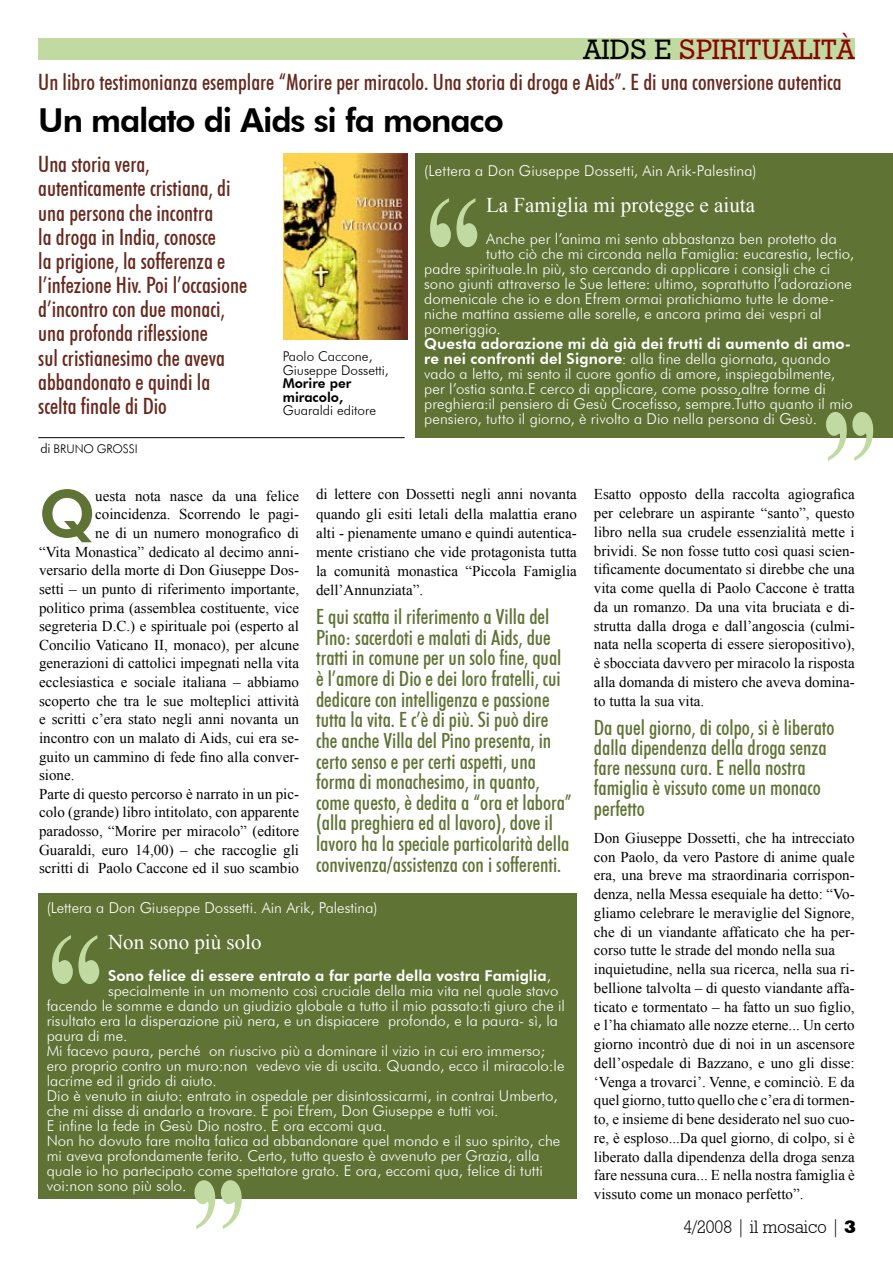
<style>
.page{position:relative;width:893px;height:1263px;background:#fff}
.page>*{position:absolute;margin:0;border:0;box-sizing:border-box;transform-origin:0 0}
.t1{font:700 150px "Times New Roman";color:#c1daa2;scale:.75 1}
.t2{font:800 65.4px "Futura BT";color:#5f7334}
.t3{font:800 33px "Futura BT";color:#000}
.t4{font:500 27px "Geometric Slab 703 BT";color:#8b0304}
.t5{font:500 condensed 22.5px/24.2px "Futura BT";color:#67291e}
.t6{font:500 condensed 21px/20.5px "Futura BT";color:#5f7334}
.t7{font:21px "Times New Roman";color:#fff}
.t8{font:18px "Geometric Slab 712 BT Light A";color:#000}
.t9{font:15px/18.8px "Times New Roman";color:#000;text-align:justify}
.t10{font:300 15px/15px "Futura BT";color:#fff}
.t11{font:800 15px "Futura BT";color:#fff}
.t12{font:300 13.5px/13.5px "Futura BT";color:#000}
.t13{font:800 13.5px/13.5px "Futura BT";color:#000}
.t14{font:300 12px "Futura BT";letter-spacing:-.01em;color:#000}
.s1{color:#000}
.s2{font-size:13.5px}
.s3{font-weight:800}
.s4{font-weight:300}
.s5{font-family:"Geometric Slab 712 BT Extra Bold A"}
</style>
<div class="page">
<hr style="left:38px;top:437px;width:367px;height:1px;background:#000">
<div style="left:38px;top:38px;width:817px;height:22px;background:#c1daa2"></div>
<img style="left:283px;top:153px;width:125px;height:186px">
<div style="left:38px;top:893px;width:539px;height:306px;background:#5f7334"></div>
<div style="left:416px;top:153px;width:477px;height:285px;background:#5f7334"></div>
<h3 class="t4" style="left:584px;top:33px;width:273px"><span class="s1">AIDS E</span> SPIRITUALITÀ</h3>
<h3 class="t5" style="left:38px;top:70px;width:805px">Un libro testimonianza esemplare “Morire per miracolo. Una storia di droga e Aids”. E di una conversione autentica</h3>
<h3 class="t3" style="left:38px;top:100px;width:467px">U n malato di Aids si fa monaco</h3>
<p class="t5" style="left:38px;top:152px;width:210px">Una storia vera, autenticamente cristiana, di una persona che incontra<br>la droga in India, conosce<br>la prigione, la sofferenza e l’infezione Hiv. Poi l’occasione d’incontro con due monaci, una profonda riflessione<br>sul cristianesimo che aveva abbandonato e quindi la scelta finale di Dio</p>
<p class="t14" style="left:40px;top:442px;width:99px"><span class="s2">di</span> bruno grossi</p>
<p class="t12" style="left:283px;top:349px;width:107px">Paolo Caccone,<br>Giuseppe Dossetti,</p>
<p class="t13" style="left:283px;top:376px;width:70px">Morire per miracolo,</p>
<p class="t12" style="left:283px;top:403px;width:95px">Guaraldi editore</p>
<p class="t10" style="left:424px;top:163px;width:334px">(Lettera a Don Giuseppe Dossetti, Ain Arik-Palestina)</p>
<h3 class="t7" style="left:486px;top:191px;width:270px">La Famiglia mi protegge e aiuta</h3>
<p class="t10" style="left:486px;top:231px;width:352px">Anche per l’anima mi sento abbastanza ben protetto da</p>
<p class="t10" style="left:486px;top:246px;width:369px">tutto ciò che mi circonda nella Famiglia: eucarestia, lectio,</p>
<p class="t10" style="left:424px;top:261px;width:408px">padre spirituale.I n più, sto cercando di applicare i consigli che ci</p>
<p class="t10" style="left:424px;top:276px;width:429px">sono giunti attraverso le Sue lettere: ultimo, soprattutto l’adorazione</p>
<p class="t10" style="left:424px;top:291px;width:412px">domenicale che io e don Efrem ormai pratichiamo tutte le dome-</p>
<p class="t10" style="left:424px;top:306px;width:399px">niche mattina assieme alle sorelle, e ancora prima dei vespri al</p>
<p class="t10" style="left:424px;top:321px;width:78px">pomeriggio.</p>
<p class="t10" style="left:424px;top:336px;width:430px"><span class="s3">Questa adorazione mi dà già dei frutti di aumento di amo&shy;re nei confronti del Signore</span>: alla fine della giornata, quando vado a letto, mi sento il cuore gonfio di amore, inspiegabilmente, per l’ostia santa.E cerco di applicare, come posso,altre forme di preghiera:il pensiero di Gesù Crocefisso, sempre.Tutto quanto il mio pensiero, tutto il giorno, è rivolto a Dio nella persona di Gesù.</p>
<h1 class="t1" style="left:426px;top:146px;width:76px">“</h1>
<h1 class="t1" style="left:821px;top:360px;width:76px">”</h1>
<h2 class="t2" style="left:39px;top:474px;width:58px">Q</h2>
<p class="t9" style="left:95px;top:486px;width:205px">uesta nota nasce da una felice</p>
<p class="t9" style="left:95px;top:505px;width:205px">coincidenza. Scorrendo le pagi-</p>
<p class="t9" style="left:95px;top:523px;width:205px">ne di un numero monografico di</p>
<p class="t9" style="left:39px;top:542px;width:262px">“Vita Monastica” dedicato al decimo anni-</p>
<p class="t9" style="left:39px;top:561px;width:262px">versario della morte di Don Giuseppe Dos-</p>
<p class="t9" style="left:39px;top:579px;width:262px">setti – un punto di riferimento importante,</p>
<p class="t9" style="left:39px;top:598px;width:262px">politico prima (assemblea costituente, vice</p>
<p class="t9" style="left:39px;top:616px;width:262px">segreteria D.C.) e spirituale poi (esperto al</p>
<p class="t9" style="left:39px;top:635px;width:262px">Concilio Vaticano II, monaco), per alcune</p>
<p class="t9" style="left:39px;top:654px;width:262px">generazioni di cattolici impegnati nella vita</p>
<p class="t9" style="left:39px;top:672px;width:262px">ecclesiastica e sociale italiana – abbiamo</p>
<p class="t9" style="left:39px;top:691px;width:262px">scoperto che tra le sue molteplici attività</p>
<p class="t9" style="left:39px;top:710px;width:262px">e scritti c’era stato negli anni novanta un</p>
<p class="t9" style="left:39px;top:728px;width:262px">incontro con un malato di Aids, cui era se-</p>
<p class="t9" style="left:39px;top:747px;width:262px">guito un cammino di fede fino alla conver-</p>
<p class="t9" style="left:39px;top:765px;width:37px">sione.</p>
<p class="t9" style="left:39px;top:784px;width:262px">Parte di questo percorso è narrato in un pic-</p>
<p class="t9" style="left:39px;top:803px;width:262px">colo (grande) libro intitolato, con apparente</p>
<p class="t9" style="left:39px;top:821px;width:262px">paradosso, “Morire per miracolo” (editore</p>
<p class="t9" style="left:39px;top:840px;width:262px">Guaraldi, euro 14,00) – che raccoglie gli</p>
<p class="t9" style="left:39px;top:858px;width:262px">scritti di Paolo Caccone ed il suo scambio</p>
<p class="t9" style="left:316px;top:485px;width:262px;line-height:19.2px">di lettere con Dossetti negli anni novanta quando gli esiti letali della malattia erano alti - pienamente umano e quindi autentica&shy;mente cristiano che vide protagonista tutta la comunità monastica “Piccola Famiglia dell’Annunziata”.</p>
<p class="t6" style="left:316px;top:606px;width:257px">E qui scatta il riferimento a Villa del Pino: sacerdoti e malati di Aids, due tratti in comune per un solo fine, qual è l’amore di Dio e dei loro fratelli, cui dedicare con intelligenza e passione tutta la vita. E c’è di più. Si può dire che anche Villa del Pino presenta, in certo senso e per certi aspetti, una forma di monachesimo, in quanto, come questo, è dedita a “ora et labora” (alla preghiera ed al lavoro), dove il lavoro ha la speciale particolarità della convivenza/assistenza con i sofferenti.</p>
<p class="t10" style="left:47px;top:900px;width:332px">(Lettera a Don Giuseppe Dossetti. Ain Arik, Palestina)</p>
<h3 class="t7" style="left:108px;top:928px;width:155px">Non sono più solo</h3>
<p class="t11" style="left:108px;top:966px;width:444px">Sono felice di essere entrato a far parte della vostra Famiglia<span class="s4">,</span></p>
<p class="t10" style="left:108px;top:983px;width:452px">specialmente in un momento così cruciale della mia vita nel quale stavo</p>
<p class="t10" style="left:47px;top:998px;width:520px">facendo le somme e dando un giudizio globale a tutto il mio passato:ti giuro che il</p>
<p class="t10" style="left:47px;top:1013px;width:513px">risultato era la disperazione più nera, e un dispiacere profondo, e la paura- sì, la</p>
<p class="t10" style="left:47px;top:1028px;width:82px">paura di me.</p>
<p class="t10" style="left:47px;top:1043px;width:500px">Mi facevo paura, perché on riuscivo più a dominare il vizio in cui ero immerso;</p>
<p class="t10" style="left:47px;top:1058px;width:519px">ero proprio contro un muro:non vedevo vie di uscita. Quando, ecco il miracolo:le</p>
<p class="t10" style="left:47px;top:1073px;width:172px">lacrime ed il grido di aiuto.</p>
<p class="t10" style="left:47px;top:1088px;width:513px">Dio è venuto in aiuto: entrato in ospedale per disintossicarmi, in contrai U mberto,</p>
<p class="t10" style="left:47px;top:1103px;width:453px">che mi disse di andarlo a trovare. E poi Efrem, Don Giuseppe e tutti voi.</p>
<p class="t10" style="left:47px;top:1118px;width:341px">E infine la fede in Gesù Dio nostro. E ora eccomi qua.</p>
<p class="t10" style="left:47px;top:1133px;width:515px">Non ho dovuto fare molta fatica ad abbandonare quel mondo e il suo spirito, che</p>
<p class="t10" style="left:47px;top:1148px;width:494px">mi aveva profondamente ferito. Certo, tutto questo è avvenuto per Grazia, alla</p>
<p class="t10" style="left:47px;top:1163px;width:498px">quale io ho partecipato come spettatore grato. E ora, eccomi qua, felice di tutti</p>
<p class="t10" style="left:47px;top:1178px;width:141px">voi:non sono più solo.</p>
<h1 class="t1" style="left:48px;top:883px;width:76px">“</h1>
<h1 class="t1" style="left:190px;top:1128px;width:77px">”</h1>
<p class="t9" style="left:594px;top:485px;width:262px">Esatto opposto della raccolta agiografica per celebrare un aspirante “santo”, questo libro nella sua crudele essenzialità mette i brividi. Se non fosse tutto così quasi scien&shy;tificamente documentato si direbbe che una vita come quella di Paolo Caccone è tratta da un romanzo. Da una vita bruciata e di&shy;strutta dalla droga e dall’angoscia (culmi&shy;nata nella scoperta di essere sieropositivo), è sbocciata davvero per miracolo la risposta alla domanda di mistero che aveva domina&shy;to tutta la sua vita.</p>
<h3 class="t6" style="left:594px;top:717px;width:242px">Da quel giorno, di colpo, si è liberato dalla dipendenza della droga senza fare nessuna cura. E nella nostra famiglia è vissuto come un monaco perfetto</h3>
<p class="t9" style="left:594px;top:828px;width:262px;text-align:left">Don Giuseppe Dossetti, che ha intrecciato con Paolo, da vero Pastore di anime quale era, una breve ma straordinaria corrispon&shy;denza, nella Messa esequiale ha detto: “Vo&shy;gliamo celebrare le meraviglie del Signore, che di un viandante affaticato che ha per&shy;corso tutte le strade del mondo nella sua inquietudine, nella sua ricerca, nella sua ri&shy;bellione talvolta – di questo viandante affa&shy;ticato e tormentato – ha fatto un suo figlio, e l’ha chiamato alle nozze eterne... Un certo giorno incontrò due di noi in un ascensore dell’ospedale di Bazzano, e uno gli disse: ‘Venga a trovarci’. Venne, e cominciò. E da quel giorno, tutto quello che c’era di tormen&shy;to, e insieme di bene desiderato nel suo cuo&shy;re, è esploso...Da quel giorno, di colpo, si è liberato dalla dipendenza della droga senza fare nessuna cura... E nella nostra famiglia è vissuto come un monaco perfetto”.</p>
<p class="t8" style="left:683px;top:1216px;width:174px">4/2008 | il mosaico | <span class="s5">3</span></p>
</div>
